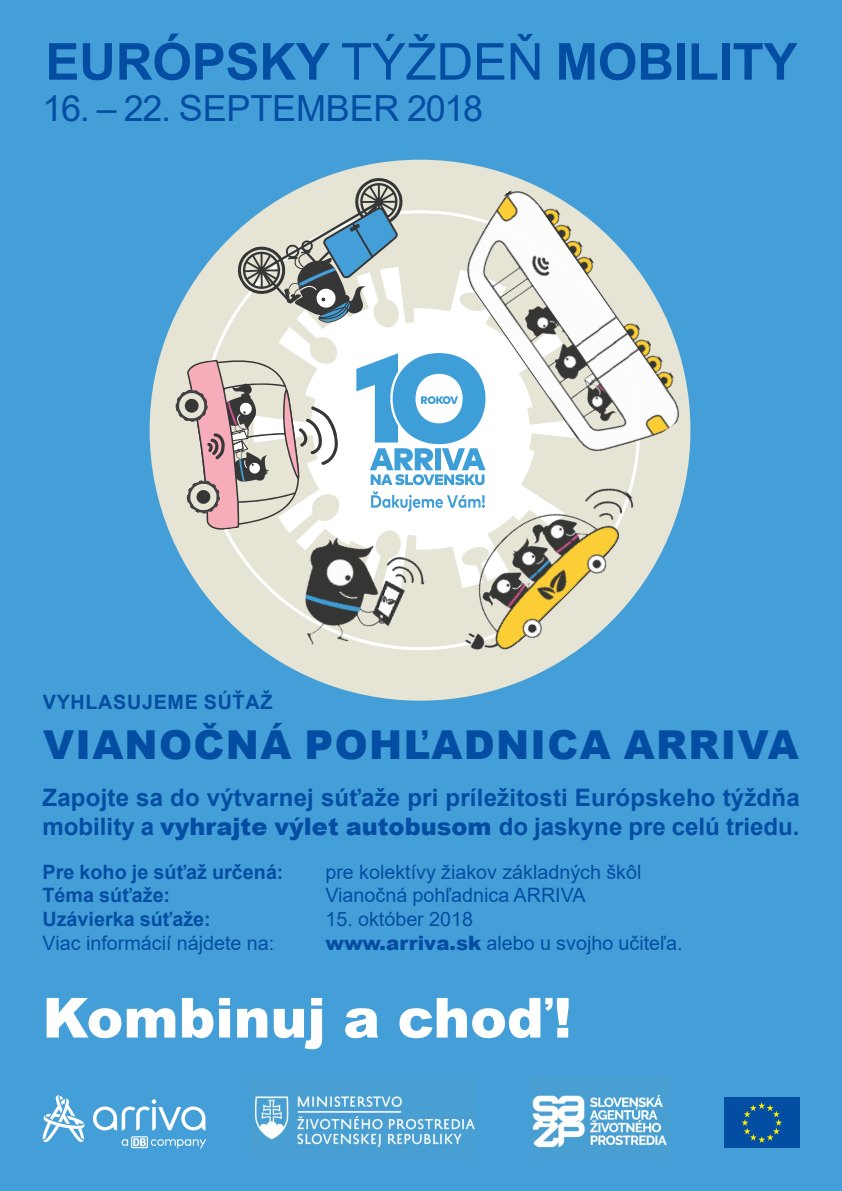
<style>
.page{position:relative;width:842px;height:1191px;background:#449fd8}
.page>*{position:absolute;margin:0;border:0;box-sizing:border-box;transform-origin:0 0}
.t1{font:900 55.3px "Arial";color:#fff}
.t2{font:700 51px "Arial";letter-spacing:-.005em;color:#034ea2}
.t3{font:900 39.9px "Arial";letter-spacing:.035em;color:#034ea2}
.t4{font:36px "Arial";letter-spacing:-.005em;color:#034ea2}
.t5{font:700 24px/28.8px "Arial";letter-spacing:.01em;color:#034ea2}
.t6{font:19.8px "Arial";color:#034ea2}
.t7{font:700 19.8px "Arial";color:#034ea2}
.t8{font:700 19.8px "Arial";letter-spacing:.035em;color:#034ea2}
.s1{font-weight:400}
.s2{font-weight:900}
</style>
<div class="page">
<div style="left:150px;top:160px;width:540px;height:540px;background:#e6e4d4;border-radius:50%"></div>
<svg style="left:278px;top:210px;width:161px;height:210px;fill:#fff"></svg>
<svg style="left:246px;top:420px;width:187px;height:235px"></svg>
<svg style="left:236px;top:176px;width:168px;height:148px"></svg>
<svg style="left:175px;top:360px;width:163px;height:171px"></svg>
<img style="left:285px;top:528px;width:145px;height:143px">
<img style="left:433px;top:475px;width:222px;height:200px">
<img style="left:439px;top:175px;width:252px;height:300px">
<svg style="left:356px;top:353px;width:130px;height:132px"></svg>
<svg style="left:371px;top:491px;width:114px;height:20px"></svg>
<div style="left:724px;top:1097px;width:75px;height:51px;background:#034ea2"></div>
<svg style="left:741px;top:1102px;width:41px;height:40px"></svg>
<svg style="left:122px;top:1136px;width:84px;height:12px"></svg>
<svg style="left:93px;top:1099px;width:112px;height:31px"></svg>
<svg style="left:43px;top:1095px;width:42px;height:47px"></svg>
<img style="left:253px;top:1094px;width:223px;height:54px">
<img style="left:531px;top:1092px;width:138px;height:56px">
<h2 class="t2" style="left:45px;top:26px;width:753px">EURÓPSKY <span class="s1">TÝŽDEŇ</span> MOBILITY</h2>
<h3 class="t4" style="left:43px;top:84px;width:442px">16. – 22. SEPTEMBER 2018</h3>
<p class="t8" style="left:43px;top:688px;width:231px">VYHLASUJEME SÚŤAŽ</p>
<h3 class="t3" style="left:43px;top:716px;width:757px">VIANOČNÁ POHĽADNICA ARRIVA</h3>
<p class="t5" style="left:43px;top:783px;width:759px">Zapojte sa do výtvarnej súťaže pri príležitosti Európskeho týždňa mobility a <span class="s2">vyhrajte výlet autobusom</span> do jaskyne pre celú triedu.</p>
<p class="t7" style="left:43px;top:857px;width:243px">Pre koho je súťaž určená:</p>
<p class="t6" style="left:325px;top:858px;width:318px">pre kolektívy žiakov základných škôl</p>
<p class="t7" style="left:43px;top:881px;width:129px">Téma súťaže:</p>
<p class="t6" style="left:325px;top:881px;width:262px">Vianočná pohľadnica ARRIVA</p>
<p class="t7" style="left:42px;top:905px;width:170px">Uzávierka súťaže:</p>
<p class="t6" style="left:325px;top:905px;width:149px">15. október 2018</p>
<p class="t6" style="left:43px;top:929px;width:233px">Viac informácií nájdete na:</p>
<p class="t6" style="left:325px;top:929px;width:359px"><span class="s2">www.arriva.sk</span> alebo u svojho učiteľa.</p>
<h1 class="t1" style="left:43px;top:977px;width:531px">Kombinuj a choď!</h1>
</div>
